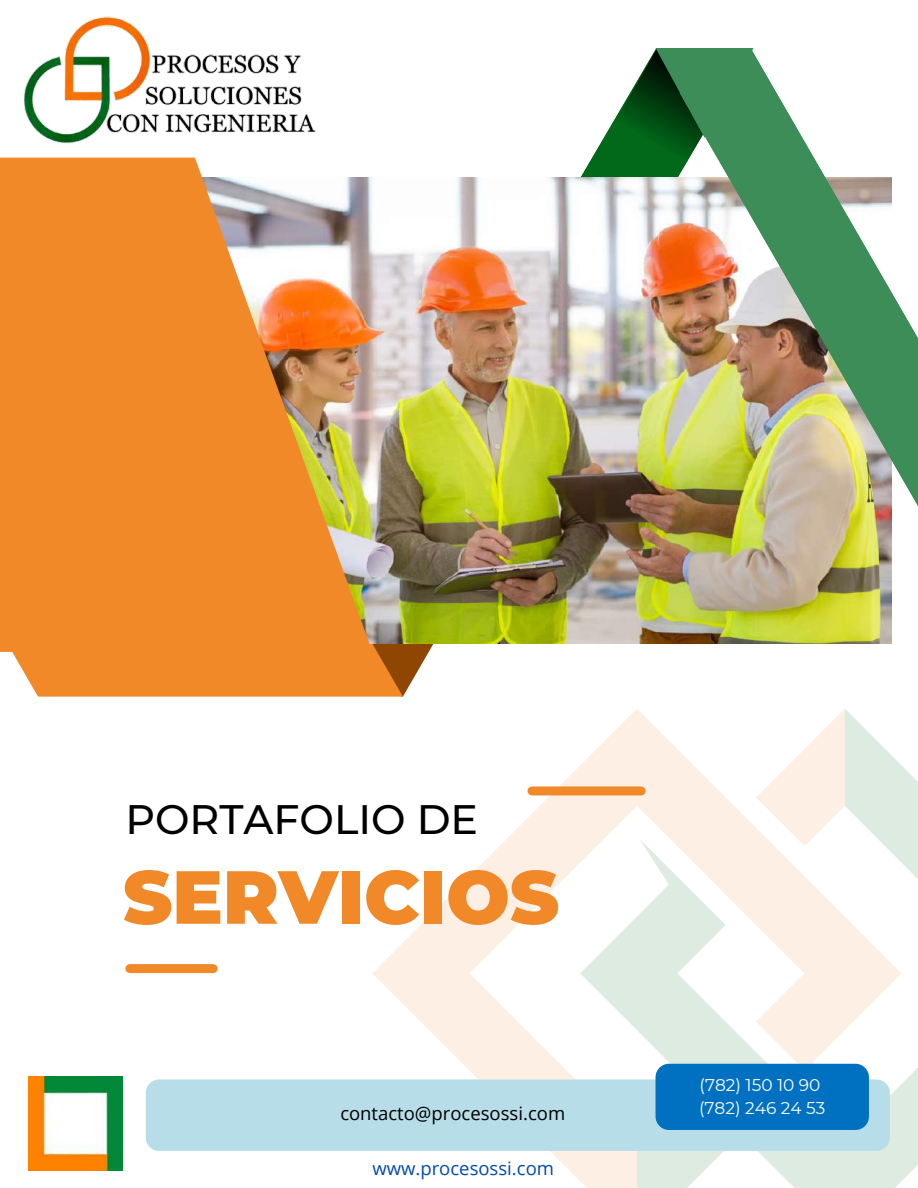
<style>
.page{position:relative;width:918px;height:1188px;background:#fff}
.page>*{position:absolute;margin:0;border:0;box-sizing:border-box;transform-origin:0 0}
.t1{font:900 75px "Montserrat";color:#f18929}
.t2{font:500 41.1px "Montserrat";color:#000}
.t3{font:18.45px "Open Sans";color:#000}
.t4{font:18.45px "Open Sans";color:#004aad}
.t5{font:16.95px/23.7px "Montserrat";color:#fff}
</style>
<div class="page">
<svg style="left:457px;top:119px;width:222px;height:59px"></svg>
<img style="left:372px;top:178px;width:307px;height:466px">
<img style="left:679px;top:54px;width:239px;height:590px">
<svg style="left:12px;top:644px;width:421px;height:53px;background:#ea8c36"></svg>
<svg style="left:615px;top:48px;width:139px;height:114px;background:#3c8051"></svg>
<svg style="left:0;top:158px;width:372px;height:494px;background:#e8913f"></svg>
<svg style="left:372px;top:766px;width:208px;height:415px"></svg>
<svg style="left:580px;top:709px;width:338px;height:479px"></svg>
<div style="left:532px;top:786px;width:109px;height:9px;background:#f18929"></div>
<div style="left:130px;top:964px;width:83px;height:9px;background:#f18929"></div>
<svg style="left:518px;top:1151px;width:21px;height:6px"></svg>
<img style="left:3px;top:16px;width:332px;height:169px">
<div style="left:146px;top:1079px;width:743px;height:72px;background:#b7dee8;border-radius:14px"></div>
<img style="left:28px;top:1076px;width:95px;height:95px">
<div style="left:656px;top:1064px;width:213px;height:66px;background:#0070c0;border-radius:14px"></div>
<h2 class="t2" style="left:125px;top:794px;width:354px">PORTAFOLIO DE</h2>
<h1 class="t1" style="left:123px;top:851px;width:438px">SERVICIOS</h1>
<p class="t3" style="left:340px;top:1100px;width:226px">contacto@procesossi.com</p>
<p class="t4" style="left:372px;top:1156px;width:183px">www.procesossi.com</p>
<p class="t5" style="left:699px;top:1073px;width:128px">(782) 150 10 90 (782) 246 24 53</p>
</div>
